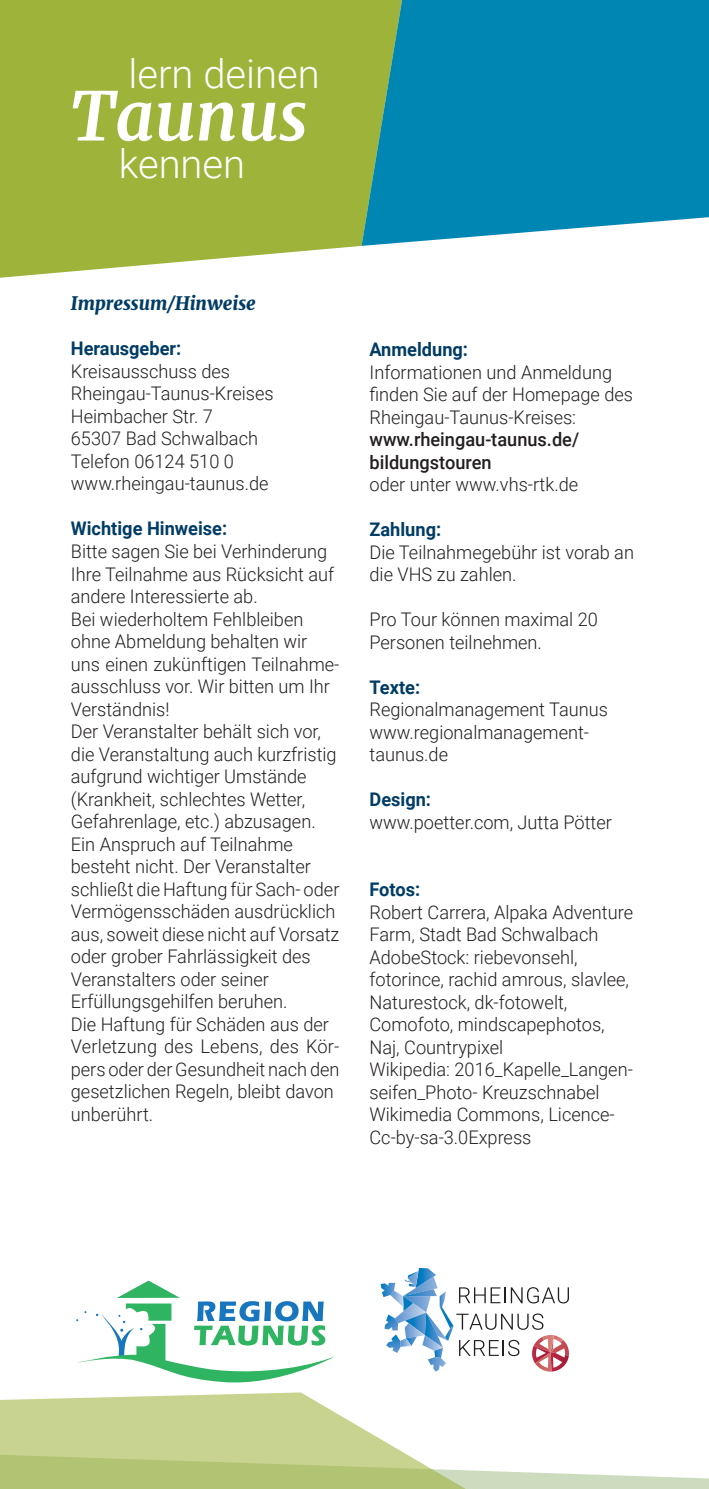
<style>
.page{position:relative;width:709px;height:1489px;background:#fff}
.page>*{position:absolute;margin:0;border:0;box-sizing:border-box;transform-origin:0 0}
.t1{font:italic 700 67px "Merriweather";color:#fff}
.t2{font:300 40px "Roboto";color:#fff}
.t3{font:300 18.75px/22.5px "Roboto";color:#231f20}
.t4{font:700 18.75px "Roboto";color:#003c65}
.t5{font:500 18.75px/22.5px "Roboto";color:#231f20}
.t6{font:italic 900 18.75px "Merriweather";color:#003c65}
</style>
<div class="page">
<div style="left:0;top:0;width:361px;height:278px;background:#9eb33a"></div>
<svg style="left:361px;top:0;width:348px;height:246px;background:#188faf"></svg>
<svg style="left:381px;top:1267px;width:188px;height:104px"></svg>
<svg style="left:76px;top:1280px;width:259px;height:102px"></svg>
<svg style="left:500px;top:1471px;width:209px;height:17px"></svg>
<svg style="left:0;top:1392px;width:500px;height:96px;fill:#c7d38e"></svg>
<h2 class="t2" style="left:128px;top:51px;width:193px">lern deinen</h2>
<h1 class="t1" style="left:70px;top:75px;width:239px">Taunus</h1>
<h2 class="t2" style="left:119px;top:141px;width:128px">kennen</h2>
<p class="t6" style="left:71px;top:292px;width:186px">Impressum/Hinweise</p>
<p class="t4" style="left:71px;top:338px;width:112px">Herausgeber:</p>
<p class="t3" style="left:71px;top:360px;width:204px">Kreisausschuss des<br>Rheingau-Taunus-Kreises<br>Heimbacher Str. 7<br>65307 Bad Schwalbach<br>Telefon 06124 510 0 www.rheingau-taunus.de</p>
<p class="t4" style="left:71px;top:518px;width:158px">Wichtige Hinweise:</p>
<p class="t3" style="left:71px;top:540px;width:270px">Bitte sagen Sie bei Verhinderung<br>Ihre Teilnahme aus Rücksicht auf andere Interessierte ab.<br>Bei wiederholtem Fehlbleiben ohne Abmeldung behalten wir uns einen zukünftigen Teilnahme&shy;ausschluss vor. Wir bitten um Ihr<br>Verständnis!<br>Der Veranstalter behält sich vor, die Veranstaltung auch kurzfristig aufgrund wichtiger Umstände (Krankheit, schlechtes Wetter,<br>Gefahrenlage, etc.) abzusagen.<br>Ein Anspruch auf Teilnahme besteht nicht. Der Veranstalter schließt die Haftung für Sach- oder<br>Vermögensschäden ausdrücklich aus, soweit diese nicht auf Vorsatz oder grober Fahrlässigkeit des<br>Veranstalters oder seiner<br>Erfüllungsgehilfen beruhen.<br>Die Haftung für Schäden aus der<br>Verletzung des Lebens, des Kör&shy;pers oder der Gesundheit nach den gesetzlichen Regeln, bleibt davon unberührt.</p>
<p class="t4" style="left:369px;top:338px;width:100px">Anmeldung:</p>
<p class="t3" style="left:369px;top:361px;width:265px">Informationen und Anmeldung finden Sie auf der Homepage des<br>Rheingau-Taunus-Kreises:</p>
<p class="t5" style="left:369px;top:428px;width:211px">www.rheingau-taunus.de/ bildungstouren</p>
<p class="t3" style="left:369px;top:473px;width:210px">oder unter www.vhs-rtk.de</p>
<p class="t4" style="left:369px;top:518px;width:73px">Zahlung:</p>
<p class="t3" style="left:369px;top:541px;width:266px">Die Teilnahmegebühr ist vorab an die VHS zu zahlen.</p>
<p class="t3" style="left:369px;top:608px;width:230px">Pro Tour können maximal 20<br>Personen teilnehmen.</p>
<p class="t4" style="left:369px;top:676px;width:52px">Texte:</p>
<p class="t3" style="left:369px;top:698px;width:240px">Regionalmanagement Taunus www.regionalmanagement&shy;taunus.de</p>
<p class="t4" style="left:369px;top:788px;width:63px">Design:</p>
<p class="t3" style="left:369px;top:811px;width:244px">www.poetter.com, Jutta Pötter</p>
<p class="t4" style="left:369px;top:878px;width:52px">Fotos:</p>
<p class="t3" style="left:369px;top:901px;width:265px">Robert Carrera, Alpaka Adventure<br>Farm, Stadt Bad Schwalbach<br>AdobeStock: riebevonsehl, fotorince, rachid amrous, slavlee,<br>Naturestock, dk-fotowelt,<br>Comofoto, mindscapephotos,<br>Naj, Countrypixel<br>Wikipedia: 2016_Kapelle_Langen&shy;seifen_Photo- Kreuzschnabel<br>Wikimedia Commons, Licence-<br>Cc-by-sa-3.0Express</p>
</div>
